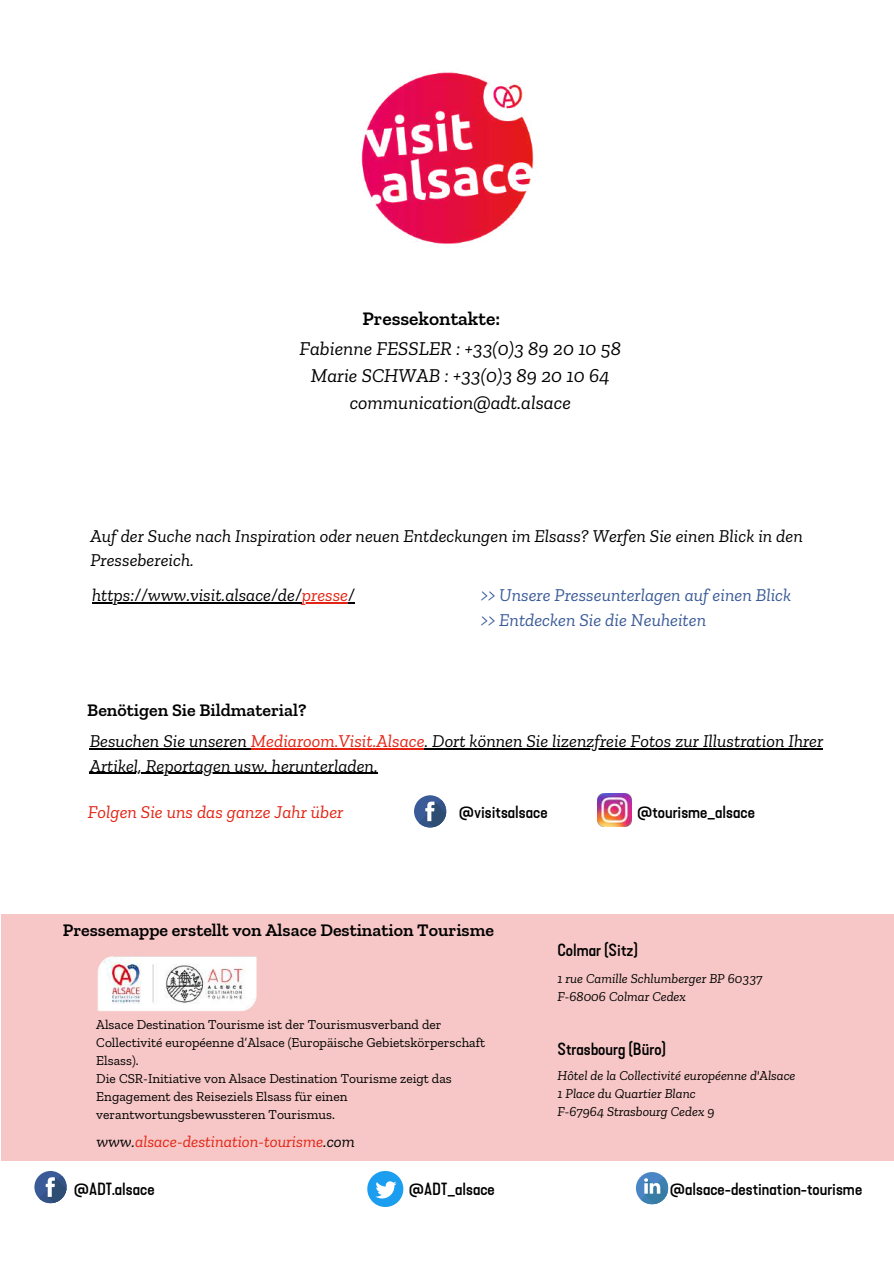
<style>
.page{position:relative;width:894px;height:1264px;background:#fff}
.page>*{position:absolute;margin:0;border:0;box-sizing:border-box;transform-origin:0 0}
.t1{font:italic 19.5px/27px "Zilla Slab";color:#000;text-align:center}
.t2{font:600 19.5px "Zilla Slab";color:#000}
.t3{font:italic 18px/24.8px "Zilla Slab";color:#000}
.t4{font:600 18px "Zilla Slab";color:#000}
.t5{font:italic 18px/24.8px "Zilla Slab";color:#3a5a98}
.t6{font:italic 18px "Zilla Slab";color:#e42313}
.t7{font:16.5px "Kapra Neue Pro Medium Expanded Rounded";color:#000}
.t8{font:italic 16.5px "Zilla Slab";color:#e42313}
.t9{font:13.5px/18px "Zilla Slab";color:#000}
.t10{font:italic 13.5px/18px "Zilla Slab";color:#000}
.s1{color:#e42313}
.s2{color:#000}
</style>
<div class="page">
<img style="left:360px;top:72px;width:174px;height:172px">
<div style="left:1px;top:914px;width:892px;height:246px;background:#f6c7c6"></div>
<svg style="left:635px;top:1171px;width:33px;height:33px"></svg>
<svg style="left:640px;top:1176px;width:29px;height:29px"></svg>
<svg style="left:34px;top:1170px;width:33px;height:33px"></svg>
<svg style="left:39px;top:1175px;width:28px;height:29px"></svg>
<svg style="left:367px;top:1171px;width:36px;height:35px"></svg>
<img style="left:97px;top:956px;width:160px;height:55px">
<hr style="left:90px;top:748px;width:161px;height:1px;background:#000">
<hr style="left:251px;top:748px;width:83px;height:1px;background:#e42313">
<hr style="left:338px;top:748px;width:86px;height:1px;background:#e42313">
<hr style="left:424px;top:748px;width:399px;height:1px;background:#000">
<hr style="left:90px;top:772px;width:287px;height:2px;background:#000">
<hr style="left:92px;top:602px;width:210px;height:1px;background:#000">
<hr style="left:302px;top:602px;width:46px;height:1px;background:#e42313">
<svg style="left:414px;top:795px;width:32px;height:32px"></svg>
<svg style="left:418px;top:800px;width:29px;height:28px"></svg>
<img style="left:597px;top:793px;width:34px;height:33px">
<p class="t2" style="left:362px;top:306px;width:139px">Pressekontakte:</p>
<p class="t1" style="left:299px;top:335px;width:323px">Fabienne FESSLER : +33(0)3 89 20 10 58<br>Marie SCHWAB : +33(0)3 89 20 10 64 communication@adt.alsace</p>
<p class="t3" style="left:90px;top:523px;width:713px">Auf der Suche nach Inspiration oder neuen Entdeckungen im Elsass? Werfen Sie einen Blick in den<br>Pressebereich.</p>
<p class="t3" style="left:92px;top:582px;width:264px">https://www.visit.alsace/de/<span class="s1">presse</span>/</p>
<p class="t4" style="left:87px;top:699px;width:221px">Benötigen Sie Bildmaterial?</p>
<p class="t5" style="left:481px;top:582px;width:312px">&gt;&gt; Unsere Presseunterlagen auf einen Blick &gt;&gt; Entdecken Sie die Neuheiten</p>
<p class="t3" style="left:90px;top:728px;width:735px">Besuchen Sie unseren <span class="s1">Mediaroom.Visit.Alsace</span>. Dort können Sie lizenzfreie Fotos zur Illustration Ihrer<br>Artikel, Reportagen usw. herunterladen.</p>
<p class="t6" style="left:88px;top:800px;width:257px">Folgen Sie uns das ganze Jahr über</p>
<p class="t7" style="left:458px;top:802px;width:90px">@visitsalsace</p>
<p class="t7" style="left:637px;top:802px;width:119px">@tourisme_alsace</p>
<p class="t4" style="left:63px;top:918px;width:432px">Pressemappe erstellt von Alsace Destination Tourisme</p>
<p class="t9" style="left:96px;top:1015px;width:390px">Alsace Destination Tourisme ist der Tourismusverband der Collectivité européenne d’Alsace (Europäische Gebietskörperschaft Elsass).<br>Die CSR-Initiative von Alsace Destination Tourisme zeigt das Engagement des Reiseziels Elsass für einen verantwortungsbewussteren Tourismus.</p>
<p class="t8" style="left:96px;top:1131px;width:260px"><span class="s2">www.</span>alsace-destination-tourisme<span class="s2">.com</span></p>
<p class="t7" style="left:557px;top:940px;width:82px">Colmar (Sitz)</p>
<p class="t10" style="left:557px;top:969px;width:206px">1 rue Camille Schlumberger BP 60337<br>F-68006 Colmar Cedex</p>
<p class="t7" style="left:557px;top:1039px;width:110px">Strasbourg (Büro)</p>
<p class="t10" style="left:557px;top:1065px;width:239px">Hôtel de la Collectivité européenne d'Alsace<br>1 Place du Quartier Blanc<br>F-67964 Strasbourg Cedex 9</p>
<p class="t7" style="left:74px;top:1179px;width:82px">@ADT.alsace</p>
<p class="t7" style="left:409px;top:1179px;width:87px">@ADT_alsace</p>
<p class="t7" style="left:669px;top:1179px;width:194px">@alsace-destination-tourisme</p>
</div>
